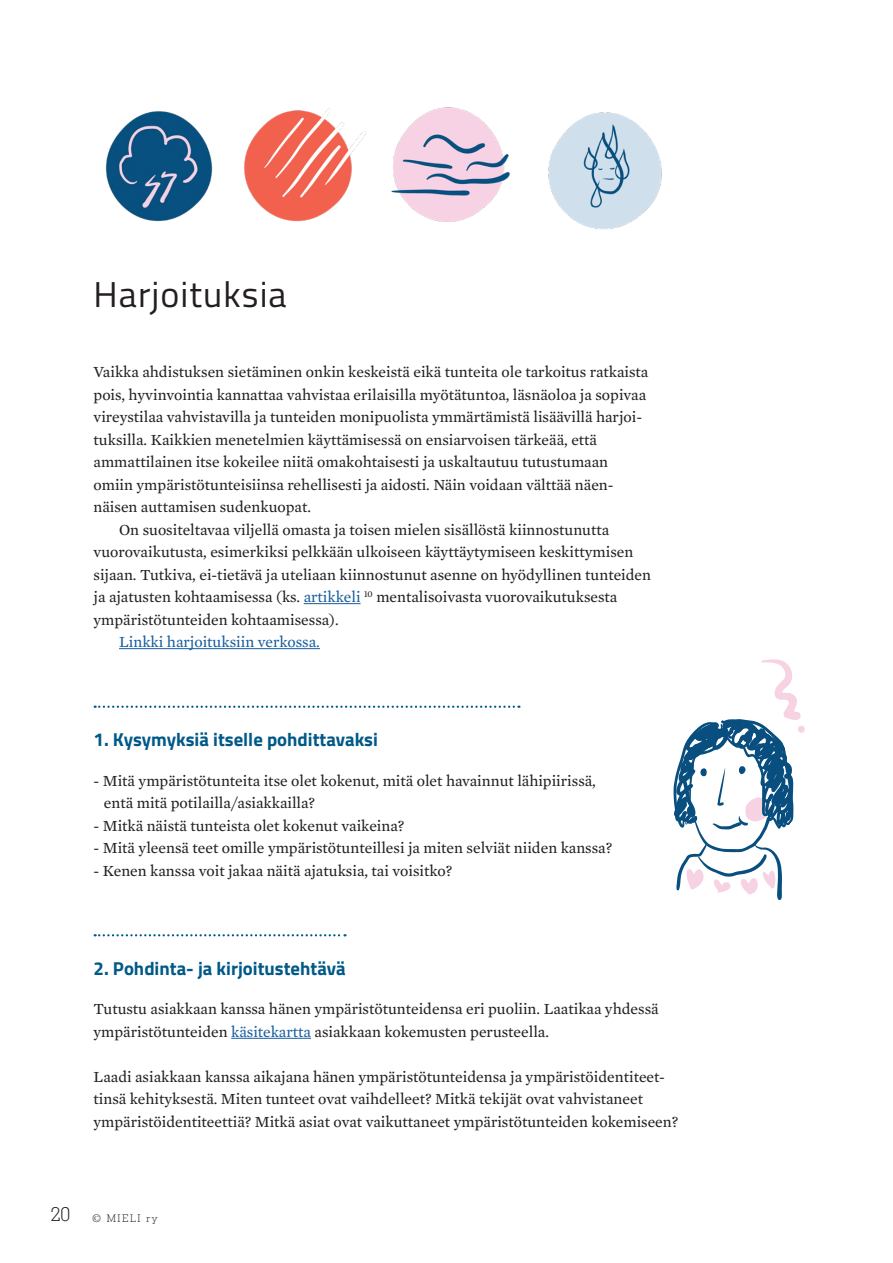
<style>
.page{position:relative;width:893px;height:1263px;background:#fff}
.page>*{position:absolute;margin:0;border:0;box-sizing:border-box;transform-origin:0 0}
.t1{font:36px "Cairo";letter-spacing:.03em;color:#231f20}
.t2{font:700 18.75px "Cairo";color:#015987}
.t3{font:15.75px/22.5px "Mercury Text G2";color:#231f20}
.t4{font:15.75px "Mercury Text G2";color:#175d9e}
.t5{font:300 10.5px "Memphis LT Std";letter-spacing:.15em;color:#231f20}
.s1{color:#175d9e}
.s2{font-size:19.5px}
</style>
<div class="page">
<hr style="left:304px;top:603px;width:57px;height:1px;background:#175d9e">
<hr style="left:119px;top:648px;width:201px;height:1px;background:#175d9e">
<svg style="left:95px;top:706px;width:424px;height:2px"></svg>
<svg style="left:95px;top:934px;width:251px;height:2px"></svg>
<hr style="left:231px;top:1038px;width:80px;height:1px;background:#175d9e">
<img style="left:105px;top:111px;width:108px;height:110px">
<img style="left:244px;top:108px;width:122px;height:114px">
<img style="left:391px;top:107px;width:119px;height:115px">
<img style="left:548px;top:112px;width:114px;height:117px">
<svg style="left:673px;top:659px;width:132px;height:241px"></svg>
<h1 class="t1" style="left:94px;top:268px;width:195px">Harjoituksia</h1>
<p class="t3" style="left:94px;top:360px;width:556px">Vaikka ahdistuksen sietäminen onkin keskeistä eikä tunteita ole tarkoitus ratkaista</p>
<p class="t3" style="left:94px;top:382px;width:554px">pois, hyvinvointia kannattaa vahvistaa erilaisilla myötätuntoa, läsnäoloa ja sopivaa</p>
<p class="t3" style="left:94px;top:405px;width:548px">vireystilaa vahvistavilla ja tunteiden monipuolista ymmärtämistä lisäävillä harjoi-</p>
<p class="t3" style="left:94px;top:427px;width:505px">tuksilla. Kaikkien menetelmien käyttämisessä on ensiarvoisen tärkeää, että</p>
<p class="t3" style="left:94px;top:450px;width:516px">ammattilainen itse kokeilee niitä omakohtaisesti ja uskaltautuu tutustumaan</p>
<p class="t3" style="left:94px;top:472px;width:522px">omiin ympäristötunteisiinsa rehellisesti ja aidosti. Näin voidaan välttää näen-</p>
<p class="t3" style="left:94px;top:495px;width:219px">näisen auttamisen sudenkuopat.</p>
<p class="t3" style="left:119px;top:517px;width:492px">On suositeltavaa viljellä omasta ja toisen mielen sisällöstä kiinnostunutta</p>
<p class="t3" style="left:94px;top:540px;width:541px">vuorovaikutusta, esimerkiksi pelkkään ulkoiseen käyttäytymiseen keskittymisen</p>
<p class="t3" style="left:94px;top:562px;width:559px">sijaan. Tutkiva, ei-tietävä ja uteliaan kiinnostunut asenne on hyödyllinen tunteiden</p>
<p class="t3" style="left:94px;top:585px;width:525px">ja ajatusten kohtaamisessa (ks. <span class="s1">artikkeli</span> <sup>10</sup> mentalisoivasta vuorovaikutuksesta</p>
<p class="t3" style="left:94px;top:607px;width:247px">ympäristötunteiden kohtaamisessa).</p>
<p class="t4" style="left:119px;top:630px;width:202px">Linkki harjoituksiin verkossa.</p>
<p class="t2" style="left:94px;top:724px;width:286px">1. Kysymyksiä itselle pohdittavaksi</p>
<p class="t3" style="left:104px;top:768px;width:493px;text-indent:-10px">- Mitä ympäristötunteita itse olet kokenut, mitä olet havainnut lähipiirissä, entä mitä potilailla/asiakkailla?</p>
<p class="t3" style="left:94px;top:813px;width:312px">- Mitkä näistä tunteista olet kokenut vaikeina?</p>
<p class="t3" style="left:94px;top:836px;width:520px">- Mitä yleensä teet omille ympäristötunteillesi ja miten selviät niiden kanssa?</p>
<p class="t3" style="left:94px;top:858px;width:360px">- Kenen kanssa voit jakaa näitä ajatuksia, tai voisitko?</p>
<p class="t2" style="left:94px;top:953px;width:254px">2. Pohdinta- ja kirjoitustehtävä</p>
<p class="t3" style="left:94px;top:997px;width:567px">Tutustu asiakkaan kanssa hänen ympäristötunteidensa eri puoliin. Laatikaa yhdessä ympäristötunteiden <span class="s1">käsitekartta</span> asiakkaan kokemusten perusteella.</p>
<p class="t3" style="left:94px;top:1064px;width:586px">Laadi asiakkaan kanssa aikajana hänen ympäristötunteidensa ja ympäristöidentiteet&shy;tinsä kehityksestä. Miten tunteet ovat vaihdelleet? Mitkä tekijät ovat vahvistaneet ympäristöidentiteettiä? Mitkä asiat ovat vaikuttaneet ympäristötunteiden kokemiseen?</p>
<p class="t5" style="left:51px;top:1211px;width:109px"><span class="s2">20</span> © MIELI ry</p>
</div>
